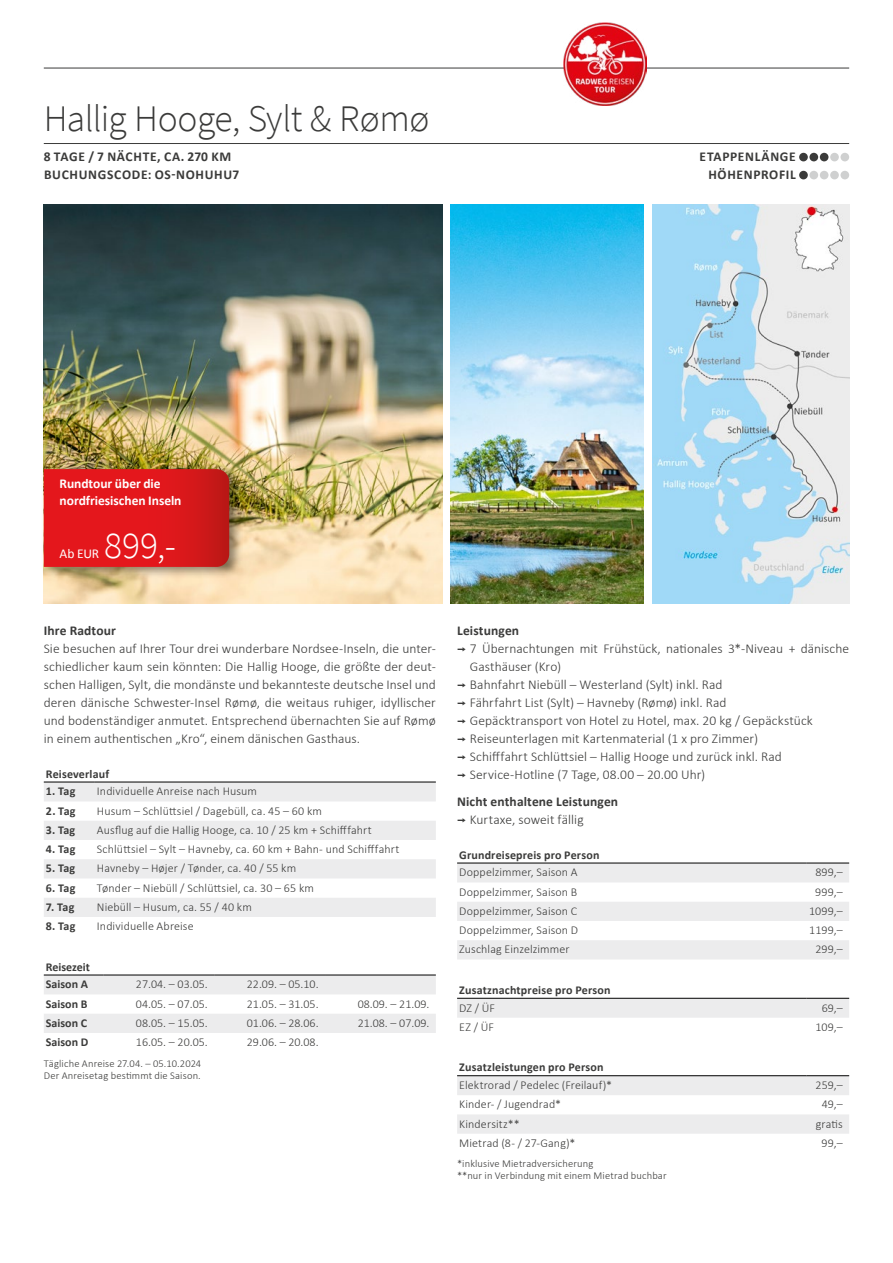
<style>
.page{position:relative;width:893px;height:1263px;background:#fff}
.page>*{position:absolute;margin:0;border:0;box-sizing:border-box;transform-origin:0 0}
.t1{font:300 37.5px "Source Sans Pro";letter-spacing:-.015em;color:#3b3b3a}
.t2{font:300 37.5px "Source Sans Pro";color:#fff}
.t3{font:300 13.5px/18px "Calibri";letter-spacing:.005em;color:#3b3b3a;text-align:justify}
.t4{font:700 13.5px/18px "Calibri";letter-spacing:.035em;color:#3b3b3a}
.t5{font:700 13.5px/18px "Calibri";letter-spacing:.01em;color:#3b3b3a}
.t6{font:700 13.5px/17.2px "Calibri";letter-spacing:-.005em;color:#fff}
.t7{font:13.5px "Calibri";color:#fff}
.t8{font:300 12px "Calibri";letter-spacing:.01em;color:#3b3b3a}
.t9{font:700 12px/17.7px "Calibri";letter-spacing:.015em;color:#3b3b3a}
.t10{font:300 10.5px/12px "Calibri";letter-spacing:.015em;color:#3b3b3a}
.s1{font-family:"Interstate";font-weight:400}
.s2{font-weight:300}
</style>
<div class="page">
<img style="left:44px;top:204px;width:398px;height:400px">
<img style="left:451px;top:204px;width:193px;height:400px">
<img style="left:652px;top:204px;width:197px;height:400px">
<div style="left:40px;top:463px;width:204px;height:116px;background:#000;opacity:.45"></div>
<svg style="left:44px;top:469px;width:185px;height:98px"></svg>
<hr style="left:44px;top:143px;width:805px;height:1px;background:#3b3b3a">
<hr style="left:44px;top:68px;width:805px;height:1px;background:#3b3b3a">
<div style="left:799px;top:153px;width:9px;height:8px;background:#3b3b3a;border-radius:50%"></div>
<div style="left:809px;top:153px;width:9px;height:8px;background:#3b3b3a;border-radius:50%"></div>
<div style="left:820px;top:153px;width:8px;height:8px;background:#3b3b3a;border-radius:50%"></div>
<div style="left:830px;top:153px;width:9px;height:8px;background:#cfd0d0;border-radius:50%"></div>
<div style="left:840px;top:153px;width:9px;height:8px;background:#cfd0d0;border-radius:50%"></div>
<div style="left:799px;top:171px;width:9px;height:8px;background:#3b3b3a;border-radius:50%"></div>
<div style="left:809px;top:171px;width:9px;height:8px;background:#cfd0d0;border-radius:50%"></div>
<div style="left:820px;top:171px;width:8px;height:8px;background:#cfd0d0;border-radius:50%"></div>
<div style="left:830px;top:171px;width:9px;height:8px;background:#cfd0d0;border-radius:50%"></div>
<div style="left:840px;top:171px;width:9px;height:8px;background:#cfd0d0;border-radius:50%"></div>
<img style="left:564px;top:23px;width:83px;height:83px">
<svg style="left:44px;top:783px;width:392px;height:134px;fill:#ececed"></svg>
<hr style="left:44px;top:782px;width:51px;height:1px;background:#000">
<hr style="left:95px;top:782px;width:341px;height:1px;background:#000">
<svg style="left:44px;top:976px;width:392px;height:57px"></svg>
<hr style="left:44px;top:975px;width:59px;height:1px;background:#000">
<hr style="left:103px;top:975px;width:111px;height:1px;background:#000">
<hr style="left:214px;top:975px;width:111px;height:1px;background:#000">
<hr style="left:325px;top:975px;width:111px;height:1px;background:#000">
<svg style="left:457px;top:864px;width:392px;height:95px"></svg>
<hr style="left:457px;top:863px;width:349px;height:1px;background:#000">
<hr style="left:806px;top:863px;width:43px;height:1px;background:#000">
<div style="left:457px;top:999px;width:392px;height:19px;background:#ececed"></div>
<hr style="left:457px;top:998px;width:349px;height:1px;background:#000">
<hr style="left:806px;top:998px;width:43px;height:1px;background:#000">
<svg style="left:457px;top:1076px;width:392px;height:58px"></svg>
<hr style="left:457px;top:1075px;width:349px;height:1px;background:#000">
<hr style="left:806px;top:1075px;width:43px;height:1px;background:#000">
<h1 class="t1" style="left:44px;top:96px;width:387px">Hallig Hooge, Sylt &amp; Rømø</h1>
<p class="t4" style="left:44px;top:147px;width:197px">8 TAGE / 7 NÄCHTE, CA. 270 KM<br>BUCHUNGSCODE: OS-NOHUHU7</p>
<p class="t4" style="left:700px;top:147px;width:98px;text-align:right">ETAPPENLÄNGE<br>HÖHENPROFIL</p>
<p class="t6" style="left:60px;top:474px;width:123px">Rundtour über die nordfriesischen Inseln</p>
<h1 class="t2" style="left:104px;top:522px;width:73px">899,-</h1>
<p class="t7" style="left:60px;top:544px;width:41px">Ab EUR</p>
<p class="t5" style="left:44px;top:621px;width:74px">Ihre Radtour</p>
<p class="t3" style="left:44px;top:640px;width:394px">Sie besuchen auf Ihrer Tour drei wunderbare Nordsee-Inseln, die unter&shy;schiedlicher kaum sein könnten: Die Hallig Hooge, die größte der deut&shy;schen Halligen, Sylt, die mondänste und bekannteste deutsche Insel und deren dänische Schwester-Insel Rømø, die weitaus ruhiger, idyllischer und bodenständiger anmutet. Entsprechend übernachten Sie auf Rømø in einem authentischen „Kro“, einem dänischen Gasthaus.</p>
<p class="t9" style="left:46px;top:764px;width:65px">Reiseverlauf</p>
<p class="t9" style="left:46px;top:782px;width:31px">1. Tag</p>
<p class="t8" style="left:97px;top:784px;width:162px">Individuelle Anreise nach Husum</p>
<p class="t9" style="left:46px;top:801px;width:31px">2. Tag</p>
<p class="t8" style="left:97px;top:803px;width:227px">Husum – Schlüttsiel / Dagebüll, ca. 45 – 60 km</p>
<p class="t9" style="left:46px;top:821px;width:31px">3. Tag</p>
<p class="t8" style="left:97px;top:822px;width:276px">Ausflug auf die Hallig Hooge, ca. 10 / 25 km + Schifffahrt</p>
<p class="t9" style="left:46px;top:840px;width:31px">4. Tag</p>
<p class="t8" style="left:97px;top:842px;width:304px">Schlüttsiel – Sylt – Havneby, ca. 60 km + Bahn- und Schifffahrt</p>
<p class="t9" style="left:46px;top:859px;width:31px">5. Tag</p>
<p class="t8" style="left:97px;top:861px;width:201px">Havneby – Højer / Tønder, ca. 40 / 55 km</p>
<p class="t9" style="left:46px;top:878px;width:31px">6. Tag</p>
<p class="t8" style="left:97px;top:880px;width:218px">Tønder – Niebüll / Schlüttsiel, ca. 30 – 65 km</p>
<p class="t9" style="left:46px;top:898px;width:30px">7. Tag</p>
<p class="t8" style="left:97px;top:899px;width:156px">Niebüll – Husum, ca. 55 / 40 km</p>
<p class="t9" style="left:46px;top:917px;width:31px">8. Tag</p>
<p class="t8" style="left:97px;top:919px;width:98px">Individuelle Abreise</p>
<p class="t9" style="left:46px;top:957px;width:45px">Reisezeit<br>Saison A</p>
<p class="t8" style="left:136px;top:977px;width:73px">27.04. – 03.05.</p>
<p class="t8" style="left:247px;top:977px;width:73px">22.09. – 05.10.</p>
<p class="t9" style="left:46px;top:994px;width:43px">Saison B</p>
<p class="t8" style="left:136px;top:996px;width:73px">04.05. – 07.05.</p>
<p class="t8" style="left:247px;top:996px;width:73px">21.05. – 31.05.</p>
<p class="t8" style="left:358px;top:996px;width:73px">08.09. – 21.09.</p>
<p class="t9" style="left:46px;top:1014px;width:43px">Saison C</p>
<p class="t8" style="left:136px;top:1015px;width:73px">08.05. – 15.05.</p>
<p class="t8" style="left:247px;top:1015px;width:73px">01.06. – 28.06.</p>
<p class="t8" style="left:358px;top:1015px;width:73px">21.08. – 07.09.</p>
<p class="t9" style="left:46px;top:1033px;width:44px">Saison D</p>
<p class="t8" style="left:136px;top:1035px;width:73px">16.05. – 20.05.</p>
<p class="t8" style="left:247px;top:1035px;width:73px">29.06. – 20.08.</p>
<p class="t10" style="left:44px;top:1057px;width:159px">Tägliche Anreise 27.04. – 05.10.2024<br>Der Anreisetag bestimmt die Saison.</p>
<p class="t5" style="left:457px;top:621px;width:64px">Leistungen</p>
<p class="t3" style="left:457px;top:640px;width:394px"><span class="s1">¬</span> 7 Übernachtungen mit Frühstück, nationales 3*-Niveau + dänische</p>
<p class="t3" style="left:470px;top:658px;width:93px">Gasthäuser (Kro)</p>
<p class="t3" style="left:457px;top:676px;width:267px"><span class="s1">¬</span> Bahnfahrt Niebüll – Westerland (Sylt) inkl. Rad</p>
<p class="t3" style="left:457px;top:694px;width:271px"><span class="s1">¬</span> Fährfahrt List (Sylt) – Havneby (Rømø) inkl. Rad</p>
<p class="t3" style="left:457px;top:712px;width:357px"><span class="s1">¬</span> Gepäcktransport von Hotel zu Hotel, max. 20 kg / Gepäckstück</p>
<p class="t3" style="left:457px;top:730px;width:302px"><span class="s1">¬</span> Reiseunterlagen mit Kartenmaterial (1 x pro Zimmer)</p>
<p class="t3" style="left:457px;top:748px;width:326px"><span class="s1">¬</span> Schifffahrt Schlüttsiel – Hallig Hooge und zurück inkl. Rad</p>
<p class="t3" style="left:457px;top:766px;width:250px"><span class="s1">¬</span> Service-Hotline (7 Tage, 08.00 – 20.00 Uhr)</p>
<p class="t5" style="left:457px;top:792px;width:163px">Nicht enthaltene Leistungen <span class="s1">¬</span> <span class="s2">Kurtaxe, soweit fällig</span></p>
<p class="t9" style="left:459px;top:845px;width:142px">Grundreisepreis pro Person</p>
<p class="t8" style="left:459px;top:865px;width:120px">Doppelzimmer, Saison A</p>
<p class="t8" style="left:815px;top:865px;width:29px">899,–</p>
<p class="t8" style="left:459px;top:884px;width:120px">Doppelzimmer, Saison B</p>
<p class="t8" style="left:815px;top:884px;width:29px">999,–</p>
<p class="t8" style="left:459px;top:903px;width:120px">Doppelzimmer, Saison C</p>
<p class="t8" style="left:809px;top:903px;width:35px">1099,–</p>
<p class="t8" style="left:459px;top:923px;width:120px">Doppelzimmer, Saison D</p>
<p class="t8" style="left:809px;top:923px;width:35px">1199,–</p>
<p class="t8" style="left:459px;top:942px;width:112px">Zuschlag Einzelzimmer</p>
<p class="t8" style="left:815px;top:942px;width:29px">299,–</p>
<p class="t9" style="left:459px;top:981px;width:153px">Zusatznachtpreise pro Person</p>
<p class="t8" style="left:459px;top:1000px;width:37px">DZ / ÜF</p>
<p class="t8" style="left:822px;top:1000px;width:23px">69,–</p>
<p class="t8" style="left:459px;top:1019px;width:36px">EZ / ÜF</p>
<p class="t8" style="left:815px;top:1019px;width:29px">109,–</p>
<p class="t9" style="left:459px;top:1058px;width:146px">Zusatzleistungen pro Person</p>
<p class="t8" style="left:459px;top:1078px;width:154px">Elektrorad / Pedelec (Freilauf)*</p>
<p class="t8" style="left:816px;top:1078px;width:29px">259,–</p>
<p class="t8" style="left:459px;top:1097px;width:103px">Kinder- / Jugendrad*</p>
<p class="t8" style="left:822px;top:1097px;width:22px">49,–</p>
<p class="t8" style="left:459px;top:1116px;width:62px">Kindersitz**</p>
<p class="t8" style="left:816px;top:1116px;width:29px">gratis</p>
<p class="t8" style="left:459px;top:1135px;width:118px">Mietrad (8- / 27-Gang)*</p>
<p class="t8" style="left:822px;top:1135px;width:23px">99,–</p>
<p class="t10" style="left:457px;top:1158px;width:211px">*inklusive Mietradversicherung<br>**nur in Verbindung mit einem Mietrad buchbar</p>
</div>
